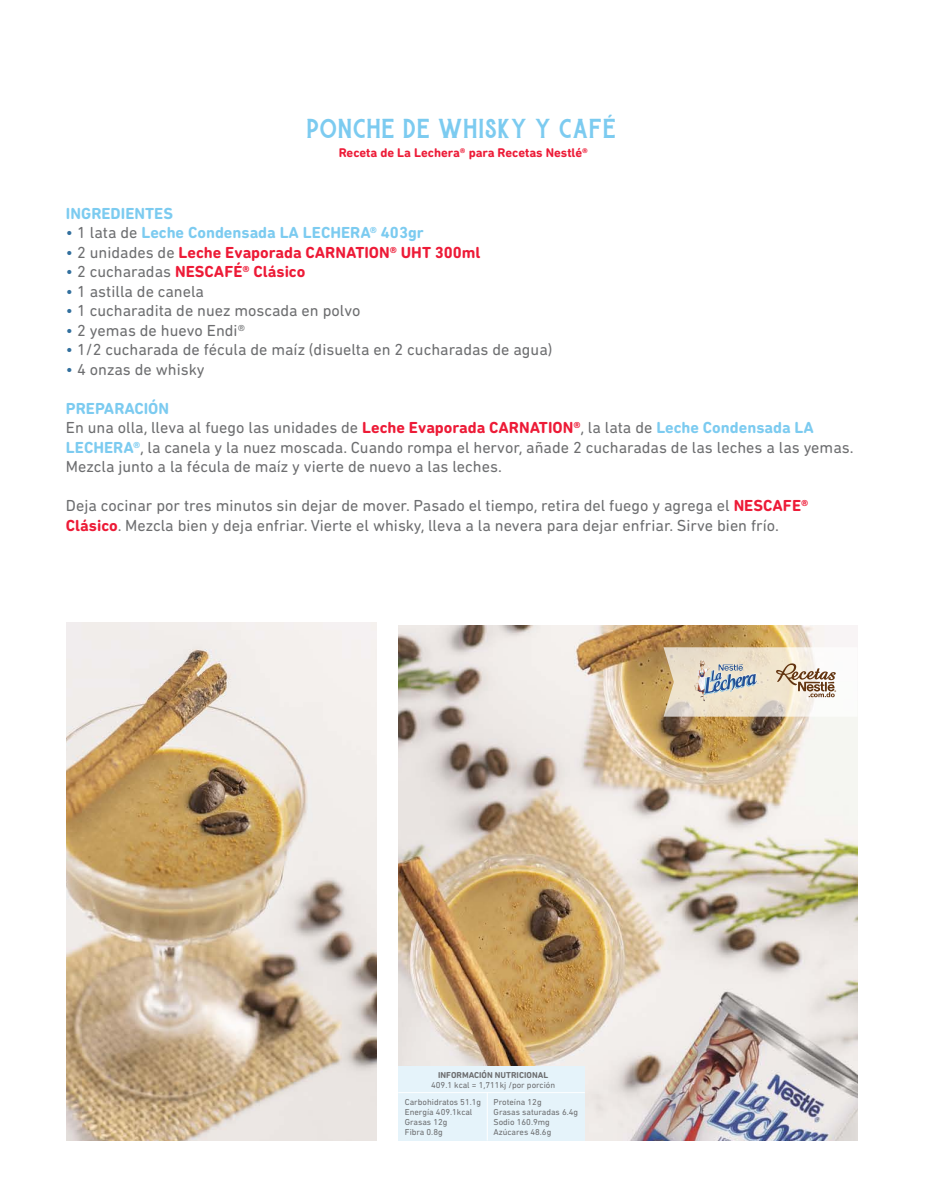
<style>
.page{position:relative;width:925px;height:1198px;background:#fff}
.page>*{position:absolute;margin:0;border:0;box-sizing:border-box;transform-origin:0 0}
.t1{font:29.5px "Burtons";color:#7ccbf0}
.t2{font:16.25px/19.5px "DIN Next Rounded LT Pro";color:#6d6e70}
.t3{font:700 16.25px "DIN Next Rounded LT Pro";color:#ed1b37}
.t4{font:700 16.25px "DIN Next Rounded LT Pro";color:#7ccbf0}
.t5{font:700 12.88px "DIN Next Rounded LT Pro";color:#ed1b37}
.t6{font:8.75px/10px "DIN Next Rounded LT Pro";color:#6d6e70}
.t7{font:700 8.75px "DIN Next Rounded LT Pro";color:#6d6e70}
.s1{font-weight:400;color:#32709e}
.s2{font-weight:400;color:#6d6e70}
.s3{color:#32709e}
.s4{font-weight:700;color:#7ccbf0}
.s5{font-weight:700;color:#ed1b37}
</style>
<div class="page">
<img style="left:398px;top:625px;width:460px;height:515px">
<svg style="left:663px;top:647px;width:194px;height:70px"></svg>
<div style="left:398px;top:1066px;width:187px;height:74px;background:#e5f3fa"></div>
<hr style="left:487px;top:1092px;width:1px;height:48px;background:#fff">
<hr style="left:398px;top:1092px;width:187px;height:1px;background:#fff">
<img style="left:66px;top:623px;width:311px;height:517px">
<h1 class="t1" style="left:307px;top:104px;width:311px">PONCHE DE WHISKY Y CAFÉ</h1>
<p class="t5" style="left:339px;top:145px;width:251px">Receta de La Lechera® para Recetas Nestlé®</p>
<p class="t4" style="left:66px;top:204px;width:109px">INGREDIENTES</p>
<p class="t4" style="left:66px;top:223px;width:359px"><span class="s1">•</span> <span class="s2">1 lata de</span> Leche Condensada LA LECHERA® 403gr</p>
<p class="t3" style="left:66px;top:243px;width:416px"><span class="s1">•</span> <span class="s2">2 unidades de</span> Leche Evaporada CARNATION® UHT 300ml</p>
<p class="t3" style="left:66px;top:262px;width:241px"><span class="s1">•</span> <span class="s2">2 cucharadas</span> NESCAFÉ® Clásico</p>
<p class="t2" style="left:66px;top:281px;width:139px"><span class="s3">•</span> 1 astilla de canela</p>
<p class="t2" style="left:66px;top:301px;width:296px"><span class="s3">•</span> 1 cucharadita de nuez moscada en polvo</p>
<p class="t2" style="left:66px;top:320px;width:181px"><span class="s3">•</span> 2 yemas de huevo Endi®</p>
<p class="t2" style="left:66px;top:340px;width:488px"><span class="s3">•</span> 1/2 cucharada de fécula de maíz (disuelta en 2 cucharadas de agua)</p>
<p class="t2" style="left:66px;top:359px;width:140px"><span class="s3">•</span> 4 onzas de whisky</p>
<p class="t2" style="left:66px;top:398px;width:789px"><span class="s4">PREPARACIÓN<br></span>En una olla, lleva al fuego las unidades de <span class="s5">Leche Evaporada CARNATION®</span>, la lata de <span class="s4">Leche Condensada LA LECHERA®</span>, la canela y la nuez moscada. Cuando rompa el hervor, añade 2 cucharadas de las leches a las yemas.<br>Mezcla junto a la fécula de maíz y vierte de nuevo a las leches.</p>
<p class="t2" style="left:66px;top:496px;width:744px">Deja cocinar por tres minutos sin dejar de mover. Pasado el tiempo, retira del fuego y agrega el <span class="s5">NESCAFE®<br>Clásico</span>. Mezcla bien y deja enfriar. Vierte el whisky, lleva a la nevera para dejar enfriar. Sirve bien frío.</p>
<p class="t7" style="left:438px;top:1069px;width:112px">INFORMACIÓN NUTRICIONAL</p>
<p class="t6" style="left:431px;top:1079px;width:125px">409.1 kcal = 1,711kj /por porción</p>
<p class="t6" style="left:405px;top:1096px;width:78px">Carbohidratos 51.1g<br>Energía 409.1kcal<br>Grasas 12g<br>Fibra 0.8g</p>
<p class="t6" style="left:493px;top:1096px;width:86px">Proteína 12g<br>Grasas saturadas 6.4g<br>Sodio 160.9mg<br>Azúcares 48.6g</p>
</div>
